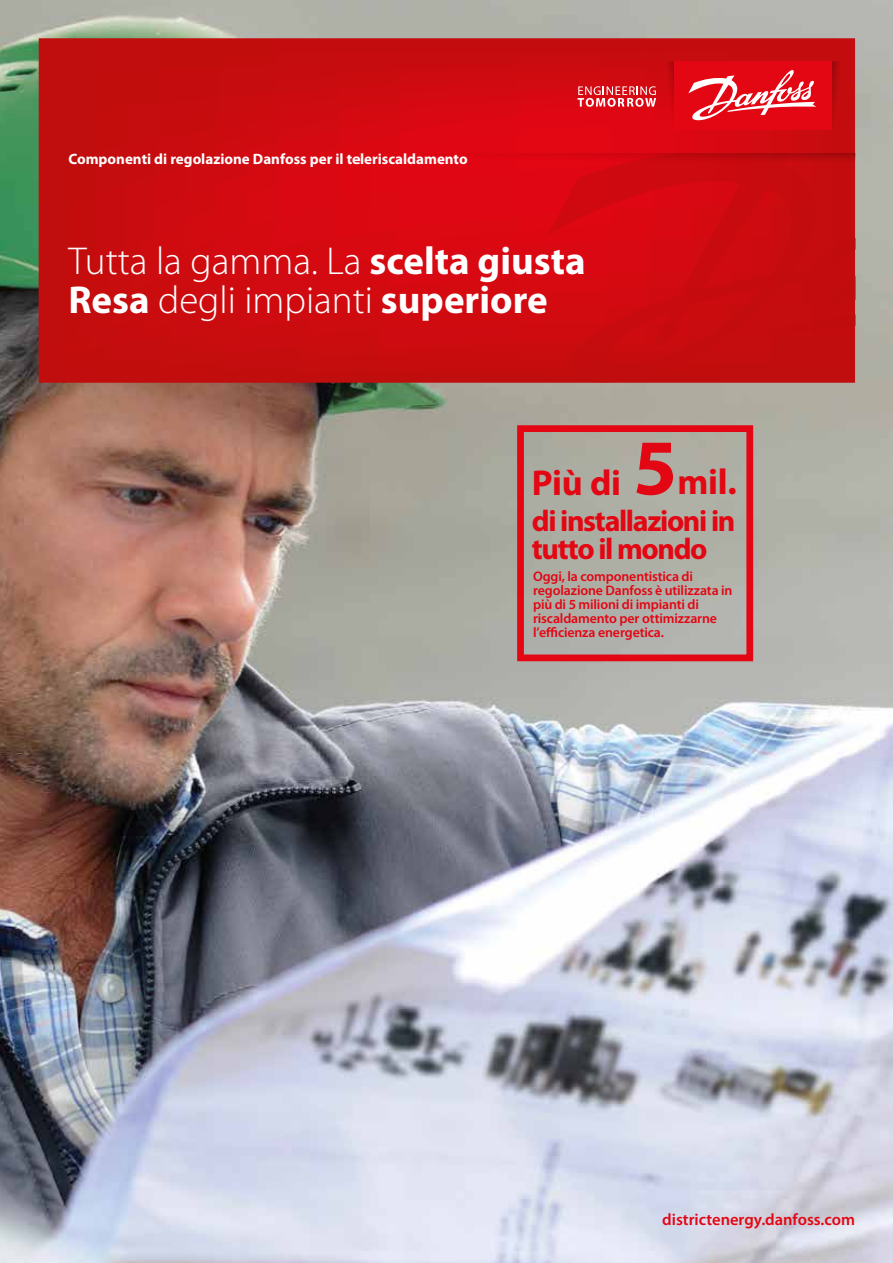
<style>
.page{position:relative;width:893px;height:1263px;background:#fff}
.page>*{position:absolute;margin:0;border:0;box-sizing:border-box;transform-origin:0 0}
.t1{font:300 39px/39px "Myriad Pro";color:#fff}
.t2{font:700 36px "Myriad Pro";letter-spacing:-.01em;color:#e30613}
.t3{font:700 30px/27.8px "Myriad Pro";letter-spacing:-.045em;color:#e30613}
.t4{font:600 16.5px "Myriad Pro";color:#e30613}
.t5{font:700 15px "Myriad Pro";color:#fff}
.t6{font:600 13.8px/13.8px "Myriad Pro";letter-spacing:-.01em;color:#e30613}
.s1{font-weight:700}
.s2{font-size:79.5px}
</style>
<div class="page">
<img style="left:0;top:0;width:893px;height:1263px">
<svg style="left:39px;top:38px;width:816px;height:345px;background:#cd0b0f"></svg>
<svg style="left:547px;top:166px;width:308px;height:217px;background:#cb0b0f"></svg>
<svg style="left:832px;top:61px;width:13px;height:69px"></svg>
<svg style="left:662px;top:61px;width:12px;height:69px"></svg>
<svg style="left:358px;top:153px;width:497px;height:13px;background:#d00710"></svg>
<div style="left:674px;top:61px;width:158px;height:69px;background:#e30613"></div>
<svg style="left:577px;top:86px;width:79px;height:21px;background:#e45c62"></svg>
<svg style="left:688px;top:70px;width:128px;height:51px"></svg>
<div style="left:517px;top:425px;width:236px;height:236px;border:7px solid #e30613"></div>
<p class="t5" style="left:68px;top:150px;width:401px">Componenti di regolazione Danfoss per il teleriscaldamento</p>
<h1 class="t1" style="left:68px;top:241px;width:519px">Tutta la gamma. La <span class="s1">scelta giusta<br>Resa</span> degli impianti <span class="s1">superiore</span></h1>
<h2 class="t2" style="left:532px;top:460px;width:206px">Più di <span class="s2">5</span>mil.</h2>
<h3 class="t3" style="left:532px;top:506px;width:205px">di installazioni in tutto il mondo</h3>
<p class="t6" style="left:533px;top:569px;width:201px">Oggi, la componentistica di regolazione Danfoss è utilizzata in più di 5 milioni di impianti di riscaldamento per ottimizzarne l’efficienza energetica.</p>
<p class="t4" style="left:662px;top:1209px;width:194px">districtenergy.danfoss.com</p>
</div>
